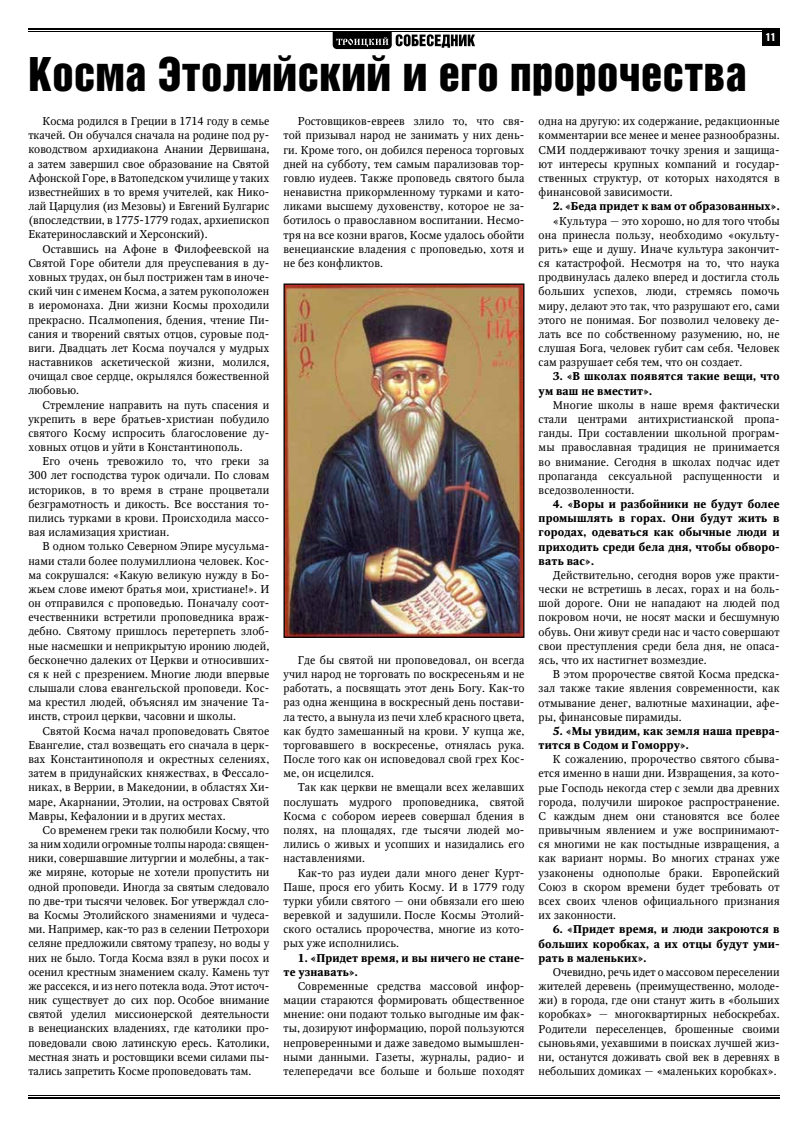
<style>
.page{position:relative;width:808px;height:1134px;background:#fff}
.page>*{position:absolute;margin:0;border:0;box-sizing:border-box;transform-origin:0 0}
.t1{font:42.5px "Helvetica Inserat LT Std";letter-spacing:.01em;color:#000}
.t2{font:11.25px/14.1px "Octava";letter-spacing:.01em;color:#000;text-align:justify}
.t3{font:700 11.25px/14.1px "Octava";letter-spacing:.01em;color:#000}
.t4{font:10px "Helvetica Inserat LT Std";color:#fff}
</style>
<div class="page">
<hr style="left:28px;top:1095px;width:752px;height:1px;background:#000">
<hr style="left:28px;top:1097px;width:752px;height:1px;background:#000">
<hr style="left:28px;top:31px;width:752px;height:1px;background:#000">
<hr style="left:28px;top:28px;width:752px;height:2px;background:#000">
<div style="left:762px;top:28px;width:18px;height:18px;background:#000"></div>
<svg style="left:333px;top:32px;width:142px;height:17px"></svg>
<img style="left:285px;top:285px;width:237px;height:351px">
<div style="left:283px;top:283px;width:241px;height:355px;border:1px solid #000"></div>
<p class="t4" style="left:766px;top:31px;width:11px">11</p>
<h1 class="t1" style="left:28px;top:49px;width:720px">Косма Этолийский и его пророчества</h1>
<p class="t2" style="left:28px;top:114px;width:242px;text-indent:14px">Косма родился в Греции в 1714 году в семье ткачей. Он обучался сначала на родине под ру&shy;ководством архидиакона Анании Дервишана, а затем завершил свое образование на Святой Афонской Горе, в Ватопедском училище у таких известнейших в то время учителей, как Нико&shy;лай Царцулия (из Мезовы) и Евгений Булгарис (впоследствии, в 1775-1779 годах, архиепископ Екатеринославский и Херсонский).</p>
<p class="t2" style="left:28px;top:242px;width:242px;text-indent:14px">Оставшись на Афоне в Филофеевской на Святой Горе обители для преуспевания в ду&shy;ховных трудах, он был пострижен там в иноче&shy;ский чин с именем Косма, а затем рукоположен в иеромонаха. Дни жизни Космы проходили прекрасно. Псалмопения, бдения, чтение Пи&shy;сания и творений святых отцов, суровые под&shy;виги. Двадцать лет Косма поучался у мудрых наставников аскетической жизни, молился, очищал свое сердце, окрылялся божественной любовью.</p>
<p class="t2" style="left:28px;top:398px;width:242px;text-indent:14px">Стремление направить на путь спасения и укрепить в вере братьев-христиан побудило святого Косму испросить благословение ду&shy;ховных отцов и уйти в Константинополь.</p>
<p class="t2" style="left:28px;top:454px;width:242px;text-indent:14px">Его очень тревожило то, что греки за 300 лет господства турок одичали. По словам историков, в то время в стране процветали безграмотность и дикость. Все восстания то&shy;пились турками в крови. Происходила массо&shy;вая исламизация христиан.</p>
<p class="t2" style="left:28px;top:539px;width:242px;text-indent:14px">В одном только Северном Эпире мусульма&shy;нами стали более полумиллиона человек. Кос&shy;ма сокрушался: «Какую великую нужду в Бо&shy;жьем слове имеют братья мои, христиане!». И он отправился с проповедью. Поначалу соот&shy;ечественники встретили проповедника враж&shy;дебно. Святому пришлось перетерпеть злоб&shy;ные насмешки и неприкрытую иронию людей, бесконечно далеких от Церкви и относивших&shy;ся к ней с презрением. Многие люди впервые слышали слова евангельской проповеди. Кос&shy;ма крестил людей, объяснял им значение Та&shy;инств, строил церкви, часовни и школы.</p>
<p class="t2" style="left:28px;top:724px;width:242px;text-indent:14px">Святой Косма начал проповедовать Святое Евангелие, стал возвещать его сначала в церк&shy;вах Константинополя и окрестных селениях, затем в придунайских княжествах, в Фессало&shy;никах, в Веррии, в Македонии, в областях Хи&shy;маре, Акарнании, Этолии, на островах Святой Мавры, Кефалонии и в других местах.</p>
<p class="t2" style="left:28px;top:823px;width:242px;text-indent:14px">Со временем греки так полюбили Косму, что за ним ходили огромные толпы народа: священ&shy;ники, совершавшие литургии и молебны, а так&shy;же миряне, которые не хотели пропустить ни одной проповеди. Иногда за святым следовало по две-три тысячи человек. Бог утверждал сло&shy;ва Космы Этолийского знамениями и чудеса&shy;ми. Например, как-то раз в селении Петрохори селяне предложили святому трапезу, но воды у них не было. Тогда Косма взял в руки посох и осенил крестным знамением скалу. Камень тут же рассекся, и из него потекла вода. Этот источ&shy;ник существует до сих пор. Особое внимание святой уделил миссионерской деятельности в венецианских владениях, где католики про&shy;поведовали свою латинскую ересь. Католики, местная знать и ростовщики всеми силами пы&shy;тались запретить Косме проповедовать там.</p>
<p class="t2" style="left:283px;top:114px;width:242px;text-indent:14px">Ростовщиков-евреев злило то, что свя&shy;той призывал народ не занимать у них день&shy;ги. Кроме того, он добился переноса торговых дней на субботу, тем самым парализовав тор&shy;говлю иудеев. Также проповедь святого была ненавистна прикормленному турками и като&shy;ликами высшему духовенству, которое не за&shy;ботилось о православном воспитании. Несмо&shy;тря на все козни врагов, Косме удалось обойти венецианские владения с проповедью, хотя и не без конфликтов.</p>
<p class="t2" style="left:539px;top:114px;width:242px">одна на другую: их содержание, редакционные комментарии все менее и менее разнообразны.<br>СМИ поддерживают точку зрения и защища&shy;ют интересы крупных компаний и государ&shy;ственных структур, от которых находятся в финансовой зависимости.</p>
<p class="t3" style="left:553px;top:199px;width:228px">2. «Беда придет к вам от образованных».</p>
<p class="t2" style="left:539px;top:213px;width:242px;text-indent:14px">«Культура — это хорошо, но для того чтобы она принесла пользу, необходимо «окульту&shy;рить» еще и душу. Иначе культура закончит&shy;ся катастрофой. Несмотря на то, что наука продвинулась далеко вперед и достигла столь больших успехов, люди, стремясь помочь миру, делают это так, что разрушают его, сами этого не понимая. Бог позволил человеку де&shy;лать все по собственному разумению, но, не слушая Бога, человек губит сам себя. Человек сам разрушает себя тем, что он создает.</p>
<p class="t3" style="left:539px;top:370px;width:242px;text-indent:14px">3. «В школах появятся такие вещи, что ум ваш не вместит».</p>
<p class="t2" style="left:539px;top:398px;width:242px;text-indent:14px">Многие школы в наше время фактически стали центрами антихристианской пропа&shy;ганды. При составлении школьной програм&shy;мы православная традиция не принимается во внимание. Сегодня в школах подчас идет пропаганда сексуальной распущенности и вседозволенности.</p>
<p class="t3" style="left:539px;top:497px;width:242px;text-align:justify;text-indent:14px">4. «Воры и разбойники не будут более промышлять в горах. Они будут жить в городах, одеваться как обычные люди и приходить среди бела дня, чтобы обворо&shy;вать вас».</p>
<p class="t2" style="left:539px;top:568px;width:242px;text-indent:14px">Действительно, сегодня воров уже практи&shy;чески не встретишь в лесах, горах и на боль&shy;шой дороге. Они не нападают на людей под покровом ночи, не носят маски и бесшумную обувь. Они живут среди нас и часто совершают свои преступления среди бела дня, не опаса&shy;ясь, что их настигнет возмездие.</p>
<p class="t2" style="left:539px;top:667px;width:242px;text-indent:14px">В этом пророчестве святой Косма предска&shy;зал также такие явления современности, как отмывание денег, валютные махинации, афе&shy;ры, финансовые пирамиды.</p>
<p class="t3" style="left:539px;top:724px;width:242px;text-indent:14px">5. «Мы увидим, как земля наша превра&shy;тится в Содом и Гоморру».</p>
<p class="t2" style="left:539px;top:752px;width:242px;text-indent:14px">К сожалению, пророчество святого сбыва&shy;ется именно в наши дни. Извращения, за кото&shy;рые Господь некогда стер с земли два древних города, получили широкое распространение.<br>С каждым днем они становятся все более привычным явлением и уже воспринимают&shy;ся многими не как постыдные извращения, а как вариант нормы. Во многих странах уже узаконены однополые браки. Европейский Союз в скором времени будет требовать от всех своих членов официального признания их законности.</p>
<p class="t3" style="left:539px;top:922px;width:242px;text-align:justify;text-indent:14px">6. «Придет время, и люди закроются в больших коробках, а их отцы будут уми&shy;рать в маленьких».</p>
<p class="t2" style="left:539px;top:965px;width:242px;text-indent:14px">Очевидно, речь идет о массовом переселении жителей деревень (преимущественно, молоде&shy;жи) в города, где они станут жить в «больших коробках» — многоквартирных небоскребах.<br>Родители переселенцев, брошенные своими сыновьями, уехавшими в поисках лучшей жиз&shy;ни, останутся доживать свой век в деревнях в небольших домиках — «маленьких коробках».</p>
<p class="t2" style="left:283px;top:653px;width:242px;text-indent:14px">Где бы святой ни проповедовал, он всегда учил народ не торговать по воскресеньям и не работать, а посвящать этот день Богу. Как-то раз одна женщина в воскресный день постави&shy;ла тесто, а вынула из печи хлеб красного цвета, как будто замешанный на крови. У купца же, торговавшего в воскресенье, отнялась рука.<br>После того как он исповедовал свой грех Кос&shy;ме, он исцелился.</p>
<p class="t2" style="left:283px;top:780px;width:242px;text-indent:14px">Так как церкви не вмещали всех желавших послушать мудрого проповедника, святой Косма с собором иереев совершал бдения в полях, на площадях, где тысячи людей мо&shy;лились о живых и усопших и назидались его наставлениями.</p>
<p class="t2" style="left:283px;top:865px;width:242px;text-indent:14px">Как-то раз иудеи дали много денег Курт-Паше, прося его убить Косму. И в 1779 году турки убили святого — они обвязали его шею веревкой и задушили. После Космы Этолий&shy;ского остались пророчества, многие из кото&shy;рых уже исполнились.</p>
<p class="t3" style="left:283px;top:951px;width:242px;text-indent:14px">1. «Придет время, и вы ничего не стане&shy;те узнавать».</p>
<p class="t2" style="left:283px;top:979px;width:242px;text-indent:14px">Современные средства массовой инфор&shy;мации стараются формировать общественное мнение: они подают только выгодные им фак&shy;ты, дозируют информацию, порой пользуются непроверенными и даже заведомо вымышлен&shy;ными данными. Газеты, журналы, радио- и телепередачи все больше и больше походят</p>
</div>
